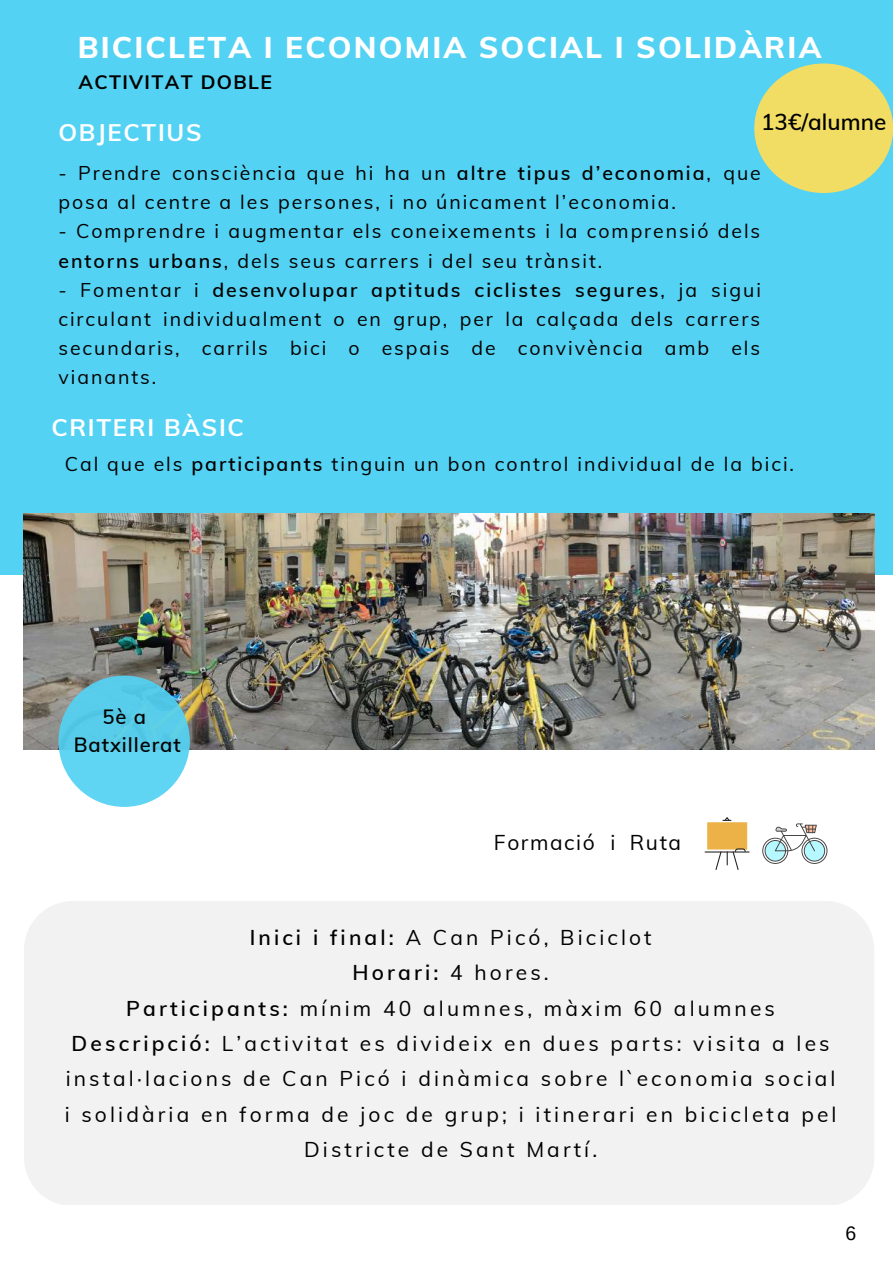
<style>
.page{position:relative;width:893px;height:1264px;background:#fff}
.page>*{position:absolute;margin:0;border:0;box-sizing:border-box;transform-origin:0 0}
.t1{font:800 30px "Muli";letter-spacing:.07em;color:#fff}
.t2{font:700 24px "Muli";letter-spacing:.07em;color:#fff}
.t3{font:600 22.5px "Muli";color:#000}
.t4{font:21px/35.2px "Muli";letter-spacing:.15em;color:#000;text-align:center}
.t5{font:21px "Muli";letter-spacing:.075em;color:#000}
.t6{font:600 20.1px/28px "Muli";letter-spacing:.045em;color:#000;text-align:center}
.t7{font:19.5px/29.2px "Muli";letter-spacing:.1em;color:#000}
.t8{font:19.5px "Arimo";color:#000}
.t9{font:700 19.35px "Muli";letter-spacing:.07em;color:#000}
.s1{font-weight:600}
</style>
<div class="page">
<div style="left:0;top:0;width:892px;height:574px;background:#54d2f3"></div>
<div style="left:24px;top:901px;width:850px;height:303px;background:#f2f2f2"></div>
<svg style="left:762px;top:823px;width:65px;height:40px"></svg>
<img style="left:24px;top:513px;width:850px;height:236px">
<div style="left:58px;top:675px;width:132px;height:132px;background:#59cdeb;border-radius:50%"></div>
<svg style="left:704px;top:817px;width:45px;height:53px"></svg>
<div style="left:754px;top:63px;width:138px;height:130px;background:#f2dd64;border-radius:50%"></div>
<h1 class="t1" style="left:78px;top:28px;width:745px">BICICLETA I ECONOMIA SOCIAL I SOLIDÀRIA</h1>
<p class="t9" style="left:78px;top:69px;width:195px">ACTIVITAT DOBLE</p>
<p class="t2" style="left:58px;top:117px;width:144px">OBJECTIUS</p>
<p class="t3" style="left:761px;top:107px;width:127px">13€/alumne</p>
<p class="t7" style="left:58px;top:158px;width:703px">- Prendre consciència que hi ha un <span class="s1">altre tipus d’economia</span>, que posa al centre a les persones, i no únicament l’economia.</p>
<p class="t7" style="left:58px;top:216px;width:703px">- Comprendre i augmentar els coneixements i la comprensió dels <span class="s1">entorns urbans</span>, dels seus carrers i del seu trànsit.</p>
<p class="t7" style="left:58px;top:275px;width:704px;text-align:justify">- Fomentar i <span class="s1">desenvolupar aptituds ciclistes segures</span>, ja sigui circulant individualment o en grup, per la calçada dels carrers secundaris, carrils bici o espais de convivència amb els vianants.</p>
<p class="t2" style="left:51px;top:412px;width:194px">CRITERI BÀSIC</p>
<p class="t7" style="left:65px;top:449px;width:730px">Cal que els <span class="s1">participants</span> tinguin un bon control individual de la bici.</p>
<p class="t6" style="left:74px;top:702px;width:108px">5è a<br>Batxillerat</p>
<p class="t5" style="left:494px;top:828px;width:123px">Formació i</p>
<p class="t4" style="left:629px;top:824px;width:53px">Ruta</p>
<p class="t4" style="left:65px;top:919px;width:773px"><span class="s1">Inici i final:</span> A Can Picó, Biciclot<br><span class="s1">Horari:</span> 4 hores.<br><span class="s1">Participants:</span> mínim 40 alumnes, màxim 60 alumnes <span class="s1">Descripció:</span> L’activitat es divideix en dues parts: visita a les instal·lacions de Can Picó i dinàmica sobre l`economia social i solidària en forma de joc de grup; i itinerari en bicicleta pel Districte de Sant Martí.</p>
<p class="t8" style="left:845px;top:1221px;width:12px">6</p>
</div>
